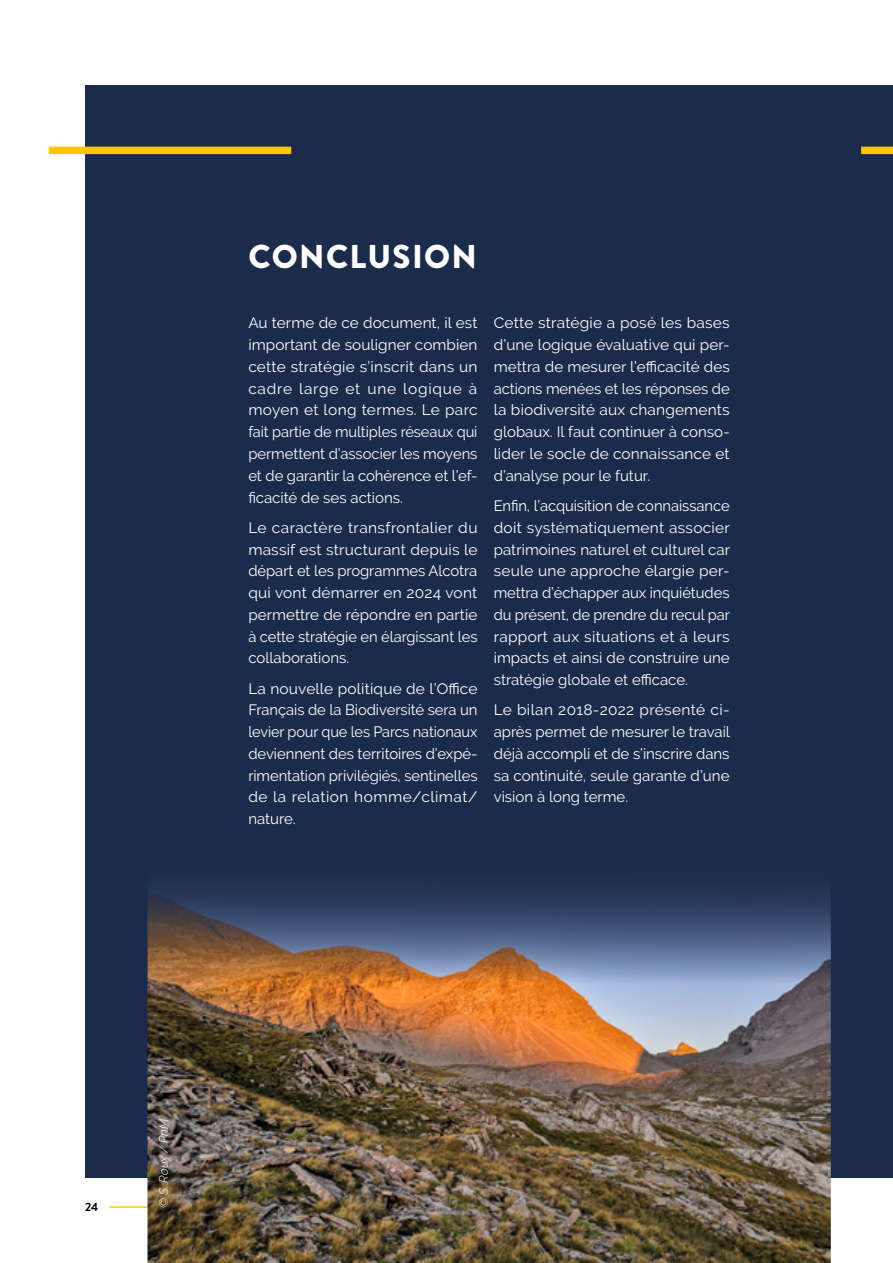
<style>
.page{position:relative;width:893px;height:1263px;background:#fff}
.page>*{position:absolute;margin:0;border:0;box-sizing:border-box;transform-origin:0 0}
.t1{font:900 33px "Brandon Grotesque";letter-spacing:.04em;color:#fff}
.t2{font:15px/21.8px "Raleway";color:#fff;text-align:justify}
.t3{font:italic 300 12px "Raleway";color:#fff}
.t4{font:700 12px "Brandon Grotesque";color:#000}
</style>
<div class="page">
<hr style="left:109px;top:1206px;width:699px;height:2px;background:#fdc600">
<div style="left:85px;top:85px;width:808px;height:1093px;background:#1b2b4b"></div>
<div style="left:49px;top:147px;width:242px;height:7px;background:#fdc600"></div>
<img style="left:148px;top:890px;width:682px;height:373px">
<div style="left:861px;top:147px;width:32px;height:7px;background:#fdc600"></div>
<h1 class="t1" style="left:249px;top:234px;width:230px">CONCLUSION</h1>
<p class="t2" style="left:248px;top:312px;width:231px">Au terme de ce document, il est important de souligner combien cette stratégie s’inscrit dans un cadre large et une logique à moyen et long termes. Le parc fait partie de multiples réseaux qui permettent d’associer les moyens et de garantir la cohérence et l’ef&shy;ficacité de ses actions.</p>
<p class="t2" style="left:248px;top:516px;width:231px">Le caractère transfrontalier du massif est structurant depuis le départ et les programmes Alcotra qui vont démarrer en 2024 vont permettre de répondre en partie à cette stratégie en élargissant les collaborations.</p>
<p class="t2" style="left:248px;top:677px;width:231px">La nouvelle politique de l’Office Français de la Biodiversité sera un levier pour que les Parcs nationaux deviennent des territoires d’expé&shy;rimentation privilégiés, sentinelles de la relation homme/climat/ nature.</p>
<p class="t2" style="left:494px;top:312px;width:238px">Cette stratégie a posé les bases d’une logique évaluative qui per&shy;mettra de mesurer l’efficacité des actions menées et les réponses de la biodiversité aux changements globaux. Il faut continuer à conso&shy;lider le socle de connaissance et d’analyse pour le futur.</p>
<p class="t2" style="left:494px;top:495px;width:238px">Enfin, l’acquisition de connaissance doit systématiquement associer patrimoines naturel et culturel car seule une approche élargie per&shy;mettra d’échapper aux inquiétudes du présent, de prendre du recul par rapport aux situations et à leurs impacts et ainsi de construire une stratégie globale et efficace.</p>
<p class="t2" style="left:494px;top:699px;width:238px">Le bilan 2018-2022 présenté ci&shy;après permet de mesurer le travail déjà accompli et de s’inscrire dans sa continuité, seule garante d’une vision à long terme.</p>
<p class="t4" style="left:85px;top:1199px;width:15px">24</p>
<p class="t3" style="left:156px;top:1208px;width:90px;rotate:-90deg">© S. Roux / PnM</p>
</div>
